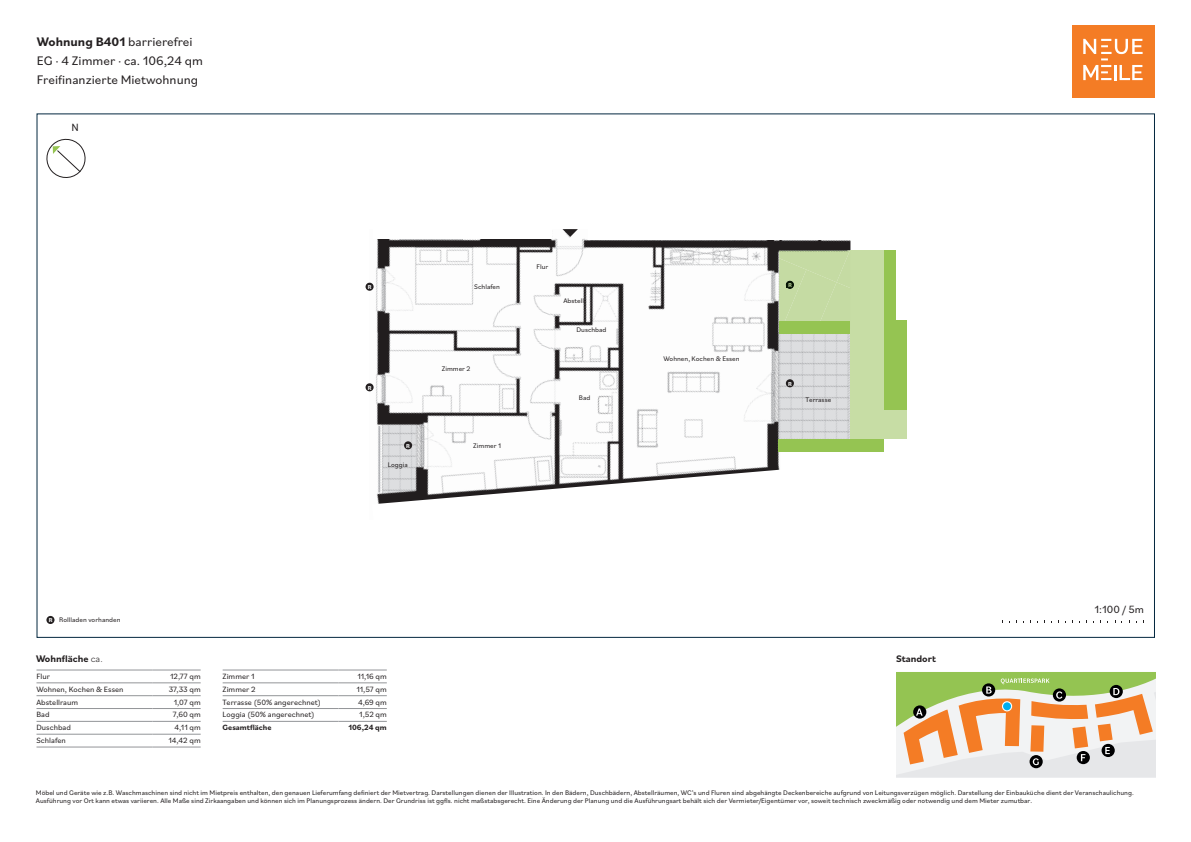
<style>
.page{position:relative;width:1191px;height:842px;background:#fff}
.page>*{position:absolute;margin:0;border:0;box-sizing:border-box;transform-origin:0 0}
.t1{font:13px/19px "Bilo";color:#231f20}
.t2{font:11px "Bilo";color:#231f20}
.t3{font:700 10px "Bilo";color:#231f20}
.t4{font:8px "Bilo";color:#231f20}
.t5{font:700 8px "Bilo";color:#231f20}
.t6{font:7px/8.4px "Bilo";color:#231f20}
.t7{font:700 6px "Bilo";color:#fff}
.s1{font-weight:700}
.s2{font-weight:700;font-size:6px;color:#fff}
.s3{font-weight:300}
</style>
<div class="page">
<div style="left:1071px;top:25px;width:83px;height:72px;background:#f47c25"></div>
<svg style="left:1083px;top:39px;width:60px;height:41px"></svg>
<div style="left:1113px;top:56px;width:37px;height:7px;background:#f47c25"></div>
<svg style="left:896px;top:672px;width:259px;height:106px"></svg>
<hr style="left:36px;top:670px;width:116px;height:1px;background:#939598">
<hr style="left:152px;top:670px;width:49px;height:1px;background:#939598">
<hr style="left:36px;top:683px;width:116px;height:1px;background:#939598">
<hr style="left:152px;top:683px;width:49px;height:1px;background:#939598">
<hr style="left:36px;top:695px;width:116px;height:1px;background:#939598">
<hr style="left:152px;top:695px;width:49px;height:1px;background:#939598">
<hr style="left:36px;top:708px;width:116px;height:1px;background:#939598">
<hr style="left:152px;top:708px;width:49px;height:1px;background:#939598">
<hr style="left:36px;top:721px;width:116px;height:1px;background:#939598">
<hr style="left:152px;top:721px;width:49px;height:1px;background:#939598">
<hr style="left:36px;top:734px;width:116px;height:1px;background:#939598">
<hr style="left:152px;top:734px;width:49px;height:1px;background:#939598">
<hr style="left:36px;top:747px;width:116px;height:1px;background:#939598">
<hr style="left:152px;top:747px;width:49px;height:1px;background:#939598">
<hr style="left:223px;top:670px;width:115px;height:1px;background:#939598">
<hr style="left:338px;top:670px;width:49px;height:1px;background:#939598">
<hr style="left:223px;top:683px;width:115px;height:1px;background:#939598">
<hr style="left:338px;top:683px;width:49px;height:1px;background:#939598">
<hr style="left:223px;top:695px;width:115px;height:1px;background:#939598">
<hr style="left:338px;top:695px;width:49px;height:1px;background:#939598">
<hr style="left:223px;top:708px;width:115px;height:1px;background:#939598">
<hr style="left:338px;top:708px;width:49px;height:1px;background:#939598">
<hr style="left:223px;top:721px;width:115px;height:1px;background:#939598">
<hr style="left:338px;top:721px;width:49px;height:1px;background:#939598">
<div style="left:1002px;top:702px;width:9px;height:9px;background:#00aeef;border-radius:50%"></div>
<div style="left:1002px;top:701px;width:10px;height:10px;border:1px solid #fff;border-radius:50%"></div>
<img style="left:369px;top:237px;width:481px;height:226px">
<div style="left:588px;top:141px;width:204px;height:98px;background:#fff"></div>
<div style="left:373px;top:140px;width:179px;height:99px;background:#fff"></div>
<div style="left:779px;top:141px;width:130px;height:98px;background:#fff"></div>
<div style="left:781px;top:445px;width:84px;height:99px;background:#fff"></div>
<svg style="left:562px;top:229px;width:16px;height:8px"></svg>
<div style="left:365px;top:283px;width:8px;height:8px;background:#231f20;border-radius:50%"></div>
<div style="left:786px;top:379px;width:8px;height:8px;background:#231f20;border-radius:50%"></div>
<div style="left:365px;top:383px;width:8px;height:8px;background:#231f20;border-radius:50%"></div>
<div style="left:404px;top:441px;width:8px;height:8px;background:#231f20;border-radius:50%"></div>
<svg style="left:376px;top:463px;width:404px;height:41px"></svg>
<div style="left:850px;top:250px;width:46px;height:83px;background:#c7dda5"></div>
<img style="left:779px;top:250px;width:57px;height:20px">
<div style="left:779px;top:270px;width:57px;height:51px;background:#c5dba3"></div>
<img style="left:815px;top:282px;width:35px;height:51px">
<img style="left:836px;top:250px;width:14px;height:38px">
<svg style="left:786px;top:281px;width:8px;height:8px"></svg>
<div style="left:884px;top:329px;width:22px;height:110px;background:#c7dda5"></div>
<div style="left:850px;top:329px;width:40px;height:110px;background:#c7dda5"></div>
<div style="left:779px;top:321px;width:70px;height:12px;background:#95c452"></div>
<div style="left:884px;top:250px;width:12px;height:74px;background:#95c452"></div>
<div style="left:884px;top:321px;width:22px;height:89px;background:#95c452"></div>
<div style="left:778px;top:439px;width:106px;height:13px;background:#95c452"></div>
<div style="left:46px;top:616px;width:8px;height:8px;background:#231f20;border-radius:50%"></div>
<svg style="left:46px;top:138px;width:40px;height:40px"></svg>
<h1 class="t1" style="left:37px;top:31px;width:168px"><span class="s1">Wohnung B401</span> barrierefrei<br>EG · 4 Zimmer · ca. 106,24 qm<br>Freifinanzierte Mietwohnung</h1>
<h2 class="t2" style="left:71px;top:120px;width:9px">N</h2>
<p class="t6" style="left:49px;top:616px;width:73px"><span class="s2">R</span> Rollladen vorhanden</p>
<p class="t7" style="left:368px;top:283px;width:5px">R</p>
<p class="t7" style="left:368px;top:383px;width:5px">R</p>
<p class="t7" style="left:406px;top:441px;width:5px">R</p>
<p class="t6" style="left:388px;top:460px;width:22px">Loggia</p>
<p class="t6" style="left:474px;top:282px;width:27px">Schlafen</p>
<p class="t6" style="left:442px;top:364px;width:30px">Zimmer 2</p>
<p class="t6" style="left:473px;top:441px;width:29px">Zimmer 1</p>
<p class="t6" style="left:536px;top:262px;width:13px">Flur</p>
<p class="t6" style="left:563px;top:296px;width:24px">Abstell.</p>
<p class="t6" style="left:576px;top:325px;width:32px">Duschbad</p>
<p class="t6" style="left:579px;top:393px;width:13px">Bad</p>
<p class="t6" style="left:663px;top:354px;width:78px">Wohnen, Kochen &amp; Essen</p>
<p class="t7" style="left:788px;top:379px;width:5px">R</p>
<p class="t6" style="left:805px;top:395px;width:27px">Terrasse</p>
<h3 class="t3" style="left:36px;top:651px;width:68px">Wohnfläche <span class="s3">ca.</span></h3>
<h3 class="t3" style="left:896px;top:651px;width:41px">Standort</h3>
<p class="t4" style="left:36px;top:671px;width:15px">Flur</p>
<p class="t4" style="left:170px;top:671px;width:32px">12,77 qm</p>
<p class="t4" style="left:36px;top:683px;width:89px">Wohnen, Kochen &amp; Essen</p>
<p class="t4" style="left:169px;top:683px;width:34px">37,33 qm</p>
<p class="t4" style="left:36px;top:696px;width:43px">Abstellraum</p>
<p class="t4" style="left:174px;top:696px;width:28px">1,07 qm</p>
<p class="t4" style="left:36px;top:709px;width:15px">Bad</p>
<p class="t4" style="left:173px;top:709px;width:29px">7,60 qm</p>
<p class="t4" style="left:36px;top:722px;width:36px">Duschbad</p>
<p class="t4" style="left:175px;top:722px;width:28px">4,11 qm</p>
<p class="t4" style="left:36px;top:735px;width:31px">Schlafen</p>
<p class="t4" style="left:168px;top:735px;width:34px">14,42 qm</p>
<p class="t4" style="left:223px;top:671px;width:33px">Zimmer 1</p>
<p class="t4" style="left:357px;top:671px;width:31px">11,16 qm</p>
<p class="t4" style="left:223px;top:683px;width:34px">Zimmer 2</p>
<p class="t4" style="left:356px;top:683px;width:32px">11,57 qm</p>
<p class="t4" style="left:223px;top:696px;width:100px">Terrasse (50% angerechnet)</p>
<p class="t4" style="left:358px;top:696px;width:30px">4,69 qm</p>
<p class="t4" style="left:223px;top:709px;width:93px">Loggia (50% angerechnet)</p>
<p class="t4" style="left:359px;top:709px;width:29px">1,52 qm</p>
<p class="t5" style="left:223px;top:722px;width:50px">Gesamtfläche</p>
<p class="t5" style="left:348px;top:722px;width:40px">106,24 qm</p>
<h2 class="t2" style="left:1094px;top:602px;width:51px">1:100 / 5m</h2>
<p class="t6" style="left:36px;top:788px;width:1099px">Möbel und Geräte wie z.B. Waschmaschinen sind nicht im Mietpreis enthalten, den genauen Lieferumfang definiert der Mietvertrag. Darstellungen dienen der Illustration. In den Bädern, Duschbädern, Abstellräumen, WC’s und Fluren sind abgehängte Deckenbereiche aufgrund von Leitungsverzügen möglich. Darstellung der Einbauküche dient der Veranschaulichung.<br>Ausführung vor Ort kann etwas variieren. Alle Maße sind Zirkaangaben und können sich im Planungsprozess ändern. Der Grundriss ist ggfls. nicht maßstabsgerecht. Eine Änderung der Planung und die Ausführungsart behält sich der Vermieter/Eigentümer vor, soweit technisch zweckmäßig oder notwendig und dem Mieter zumutbar.</p>
</div>
